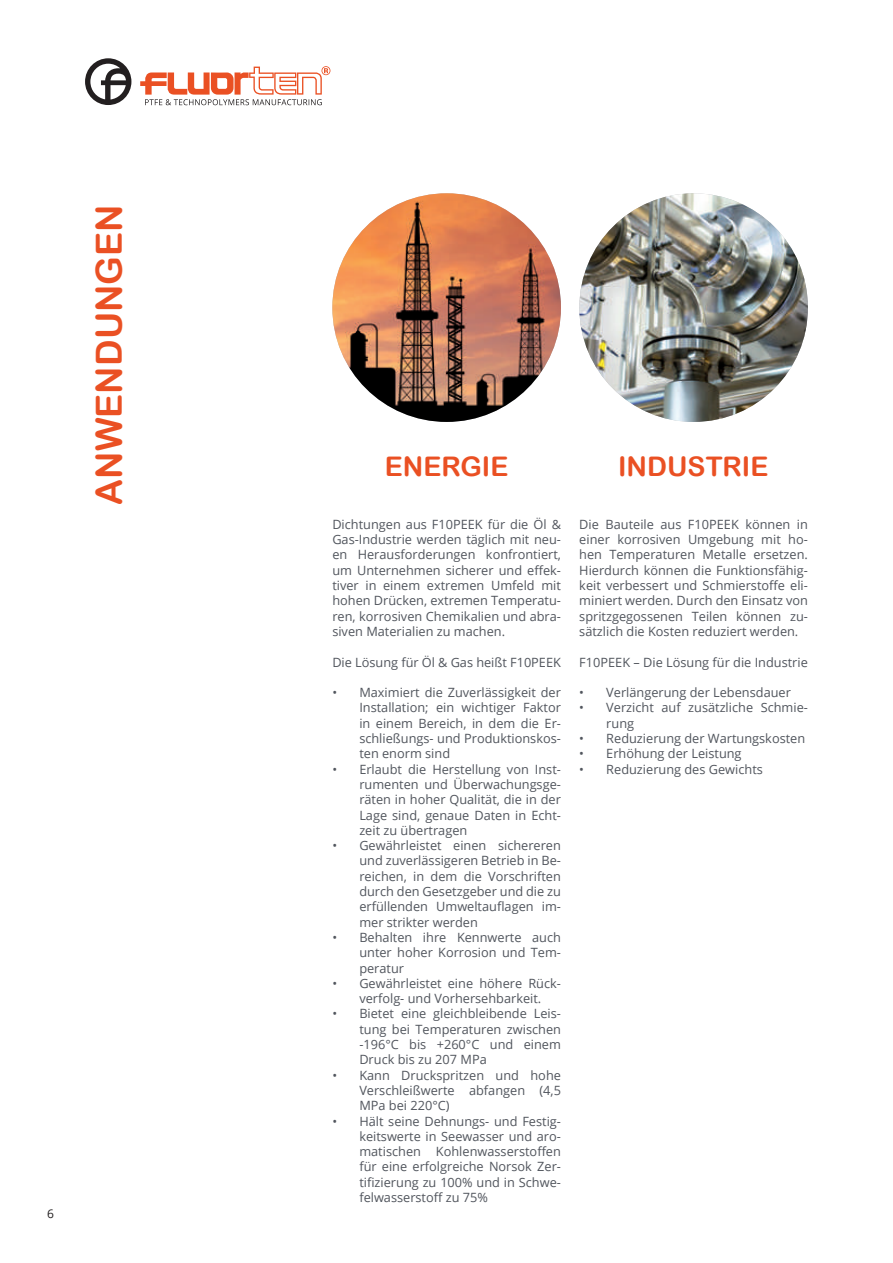
<style>
.page{position:relative;width:893px;height:1263px;background:#fff}
.page>*{position:absolute;margin:0;border:0;box-sizing:border-box;transform-origin:0 0}
.t1{font:36px "Arial Rounded MT Bold";color:#ea5023}
.t2{font:27px "Arial Rounded MT Bold";color:#ea5023}
.t3{font:12.75px/15.3px "Open Sans";color:#51555d;text-align:justify}
.t4{font:12px "Open Sans";color:#231f20}
</style>
<div class="page">
<img style="left:332px;top:193px;width:229px;height:229px;border-radius:114px">
<img style="left:579px;top:193px;width:229px;height:229px;border-radius:114px">
<svg style="left:85px;top:58px;width:46px;height:47px"></svg>
<svg style="left:140px;top:66px;width:190px;height:39px"></svg>
<h1 class="t1" style="left:88px;top:504px;width:301px;rotate:-90deg">ANWENDUNGEN</h1>
<p class="t4" style="left:47px;top:1205px;width:8px">6</p>
<h2 class="t2" style="left:385px;top:451px;width:125px">ENERGIE</h2>
<h2 class="t2" style="left:618px;top:451px;width:152px">INDUSTRIE</h2>
<p class="t3" style="left:332px;top:516px;width:230px">Dichtungen aus F10PEEK für die Öl &amp; Gas-Industrie werden täglich mit neu&shy;en Herausforderungen konfrontiert, um Unternehmen sicherer und effek&shy;tiver in einem extremen Umfeld mit hohen Drücken, extremen Temperatu&shy;ren, korrosiven Chemikalien und abra&shy;siven Materialien zu machen.</p>
<p class="t3" style="left:332px;top:654px;width:230px">Die Lösung für Öl &amp; Gas heißt F10PEEK</p>
<p class="t3" style="left:359px;top:684px;width:203px;text-indent:-27px">• Maximiert die Zuverlässigkeit der Installation; ein wichtiger Faktor in einem Bereich, in dem die Er&shy;schließungs- und Produktionskos&shy;ten enorm sind</p>
<p class="t3" style="left:359px;top:761px;width:203px;text-indent:-27px">• Erlaubt die Herstellung von Inst&shy;rumenten und Überwachungsge&shy;räten in hoher Qualität, die in der Lage sind, genaue Daten in Echt&shy;zeit zu übertragen</p>
<p class="t3" style="left:359px;top:837px;width:203px;text-indent:-27px">• Gewährleistet einen sichereren und zuverlässigeren Betrieb in Be&shy;reichen, in dem die Vorschriften durch den Gesetzgeber und die zu erfüllenden Umweltauflagen im&shy;mer strikter werden</p>
<p class="t3" style="left:359px;top:929px;width:203px;text-indent:-27px">• Behalten ihre Kennwerte auch unter hoher Korrosion und Tem&shy;peratur</p>
<p class="t3" style="left:332px;top:975px;width:230px;text-align:center">• Gewährleistet eine höhere Rück&shy;verfolg- und Vorhersehbarkeit.</p>
<p class="t3" style="left:359px;top:1006px;width:203px;text-indent:-27px">• Bietet eine gleichbleibende Leis&shy;tung bei Temperaturen zwischen -196°C bis +260°C und einem Druck bis zu 207 MPa</p>
<p class="t3" style="left:359px;top:1067px;width:203px;text-indent:-27px">• Kann Druckspritzen und hohe Verschleißwerte abfangen (4,5<br>MPa bei 220°C)</p>
<p class="t3" style="left:359px;top:1113px;width:203px;text-indent:-27px">• Hält seine Dehnungs- und Festig&shy;keitswerte in Seewasser und aro&shy;matischen Kohlenwasserstoffen für eine erfolgreiche Norsok Zer&shy;tifizierung zu 100% und in Schwe&shy;felwasserstoff zu 75%</p>
<p class="t3" style="left:579px;top:516px;width:230px">Die Bauteile aus F10PEEK können in einer korrosiven Umgebung mit ho&shy;hen Temperaturen Metalle ersetzen.<br>Hierdurch können die Funktionsfähig&shy;keit verbessert und Schmierstoffe eli&shy;miniert werden. Durch den Einsatz von spritzgegossenen Teilen können zu&shy;sätzlich die Kosten reduziert werden.</p>
<p class="t3" style="left:579px;top:654px;width:230px">F10PEEK – Die Lösung für die Industrie</p>
<p class="t3" style="left:579px;top:684px;width:213px">• Verlängerung der Lebensdauer</p>
<p class="t3" style="left:606px;top:700px;width:203px;text-indent:-27px">• Verzicht auf zusätzliche Schmie&shy;rung</p>
<p class="t3" style="left:579px;top:730px;width:227px">• Reduzierung der Wartungskosten</p>
<p class="t3" style="left:579px;top:746px;width:164px">• Erhöhung der Leistung</p>
<p class="t3" style="left:579px;top:761px;width:185px">• Reduzierung des Gewichts</p>
</div>
